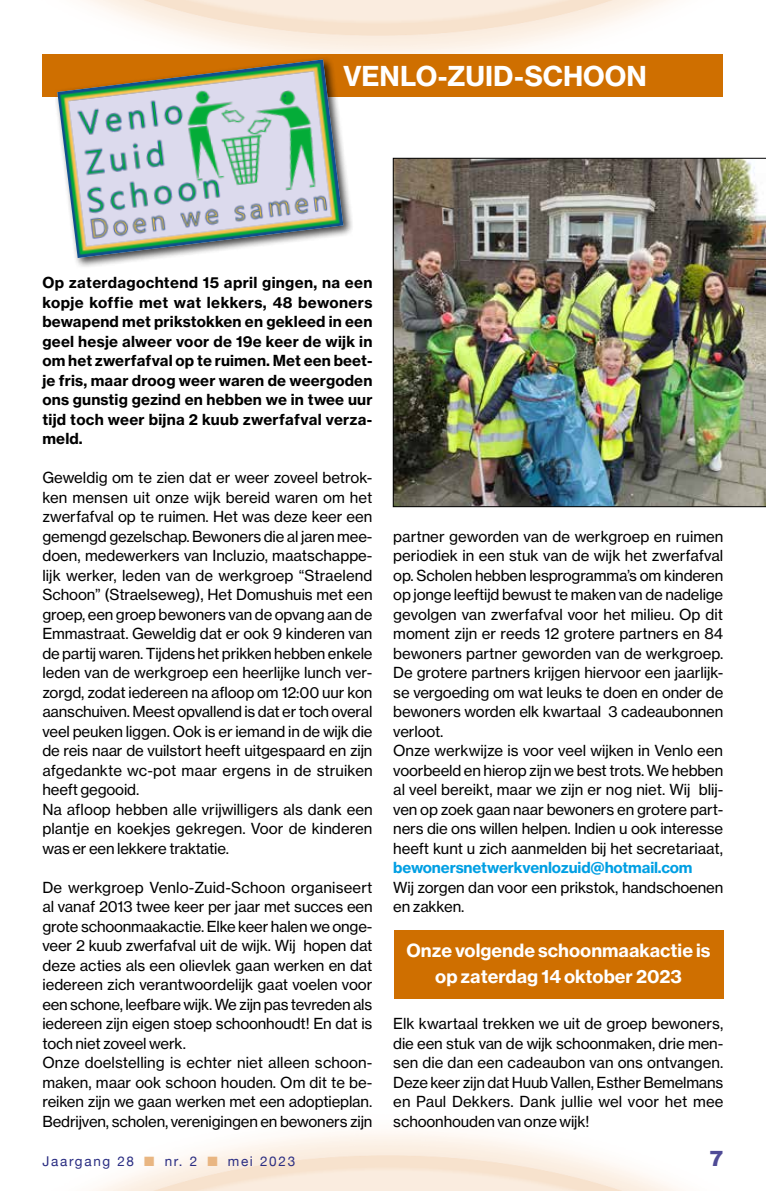
<style>
.page{position:relative;width:766px;height:1191px;background:#fff}
.page>*{position:absolute;margin:0;border:0;box-sizing:border-box;transform-origin:0 0}
.t1{font:27px "N Haas Grotesk TX Pro 75 Bd";color:#fff}
.t2{font:900 21px "Arial";color:#4f4b96}
.t3{font:18px/25.5px "N Haas Grotesk TX Pro 75 Bd";color:#fff;text-align:center}
.t4{font:15px/19.5px "N Haas Grotesk TX Pro 55 Rg";letter-spacing:-.01em;color:#000}
.t5{font:15px/19.5px "N Haas Grotesk TX Pro 75 Bd";letter-spacing:.015em;color:#000;text-align:justify}
.t6{font:15px "N Haas Grotesk TX Pro 75 Bd";letter-spacing:-.01em;color:#009fe3}
.t7{font:13.5px "Helvetica Neue";letter-spacing:.125em;color:#2a2d82}
.s1{color:#e9b682}
</style>
<div class="page">
<img style="left:393px;top:158px;width:372px;height:349px">
<div style="left:42px;top:54px;width:681px;height:43px;background:#cf6f00"></div>
<div style="left:54px;top:56px;width:300px;height:213px;background:#000;opacity:.75"></div>
<img style="left:57px;top:59px;width:286px;height:199px">
<div style="left:393px;top:931px;width:330px;height:68px;background:#cf6f00"></div>
<h1 class="t1" style="left:343px;top:59px;width:305px">VENLO-ZUID-SCHOON</h1>
<p class="t5" style="left:42px;top:273px;width:331px">Op zaterdagochtend 15 april gingen, na een kopje koffie met wat lekkers, 48 bewoners bewapend met prikstokken en gekleed in een geel hesje alweer voor de 19e keer de wijk in om het zwerfafval op te ruimen. Met een beet&shy;je fris, maar droog weer waren de weergoden ons gunstig gezind en hebben we in twee uur tijd toch weer bijna 2 kuub zwerfafval verza&shy;meld.</p>
<p class="t4" style="left:42px;top:468px;width:331px">Geweldig om te zien dat er weer zoveel betrok&shy;ken mensen uit onze wijk bereid waren om het zwerfafval op te ruimen. Het was deze keer een gemengd gezelschap. Bewoners die al jaren mee&shy;doen, medewerkers van Incluzio, maatschappe&shy;lijk werker, leden van de werkgroep “Straelend Schoon” (Straelseweg), Het Domushuis met een groep, een groep bewoners van de opvang aan de Emmastraat. Geweldig dat er ook 9 kinderen van de partij waren. Tijdens het prikken hebben enkele leden van de werkgroep een heerlijke lunch ver&shy;zorgd, zodat iedereen na afloop om 12:00 uur kon aanschuiven. Meest opvallend is dat er toch overal veel peuken liggen. Ook is er iemand in de wijk die de reis naar de vuilstort heeft uitgespaard en zijn afgedankte wc-pot maar ergens in de struiken heeft gegooid.<br>Na afloop hebben alle vrijwilligers als dank een plantje en koekjes gekregen. Voor de kinderen was er een lekkere traktatie.</p>
<p class="t4" style="left:42px;top:877px;width:332px">De werkgroep Venlo-Zuid-Schoon organiseert al vanaf 2013 twee keer per jaar met succes een grote schoonmaakactie. Elke keer halen we onge&shy;veer 2 kuub zwerfafval uit de wijk. Wij hopen dat deze acties als een olievlek gaan werken en dat iedereen zich verantwoordelijk gaat voelen voor een schone, leefbare wijk. We zijn pas tevreden als iedereen zijn eigen stoep schoonhoudt! En dat is toch niet zoveel werk.<br>Onze doelstelling is echter niet alleen schoon&shy;maken, maar ook schoon houden. Om dit te be&shy;reiken zijn we gaan werken met een adoptieplan.<br>Bedrijven, scholen, verenigingen en bewoners zijn</p>
<p class="t4" style="left:393px;top:526px;width:331px">partner geworden van de werkgroep en ruimen periodiek in een stuk van de wijk het zwerfafval op. Scholen hebben lesprogramma’s om kinderen op jonge leeftijd bewust te maken van de nadelige gevolgen van zwerfafval voor het milieu. Op dit moment zijn er reeds 12 grotere partners en 84 bewoners partner geworden van de werkgroep.<br>De grotere partners krijgen hiervoor een jaarlijk&shy;se vergoeding om wat leuks te doen en onder de bewoners worden elk kwartaal 3 cadeaubonnen verloot.<br>Onze werkwijze is voor veel wijken in Venlo een voorbeeld en hierop zijn we best trots. We hebben al veel bereikt, maar we zijn er nog niet. Wij blij&shy;ven op zoek gaan naar bewoners en grotere part&shy;ners die ons willen helpen. Indien u ook interesse heeft kunt u zich aanmelden bij het secretariaat,</p>
<p class="t6" style="left:393px;top:858px;width:301px">bewonersnetwerkvenlozuid@hotmail.com</p>
<p class="t4" style="left:393px;top:877px;width:331px">Wij zorgen dan voor een prikstok, handschoenen en zakken.</p>
<p class="t3" style="left:406px;top:937px;width:305px">Onze volgende schoonmaakactie is op zaterdag 14 oktober 2023</p>
<p class="t4" style="left:393px;top:1014px;width:331px;text-align:justify">Elk kwartaal trekken we uit de groep bewoners, die een stuk van de wijk schoonmaken, drie men&shy;sen die dan een cadeaubon van ons ontvangen.<br>Deze keer zijn dat Huub Vallen, Esther Bemelmans en Paul Dekkers. Dank jullie wel voor het mee schoonhouden van onze wijk!</p>
<p class="t7" style="left:43px;top:1151px;width:254px">Jaargang 28 <span class="s1">■</span> nr. 2 <span class="s1">■</span> mei 2023</p>
<h2 class="t2" style="left:709px;top:1143px;width:16px">7</h2>
</div>
